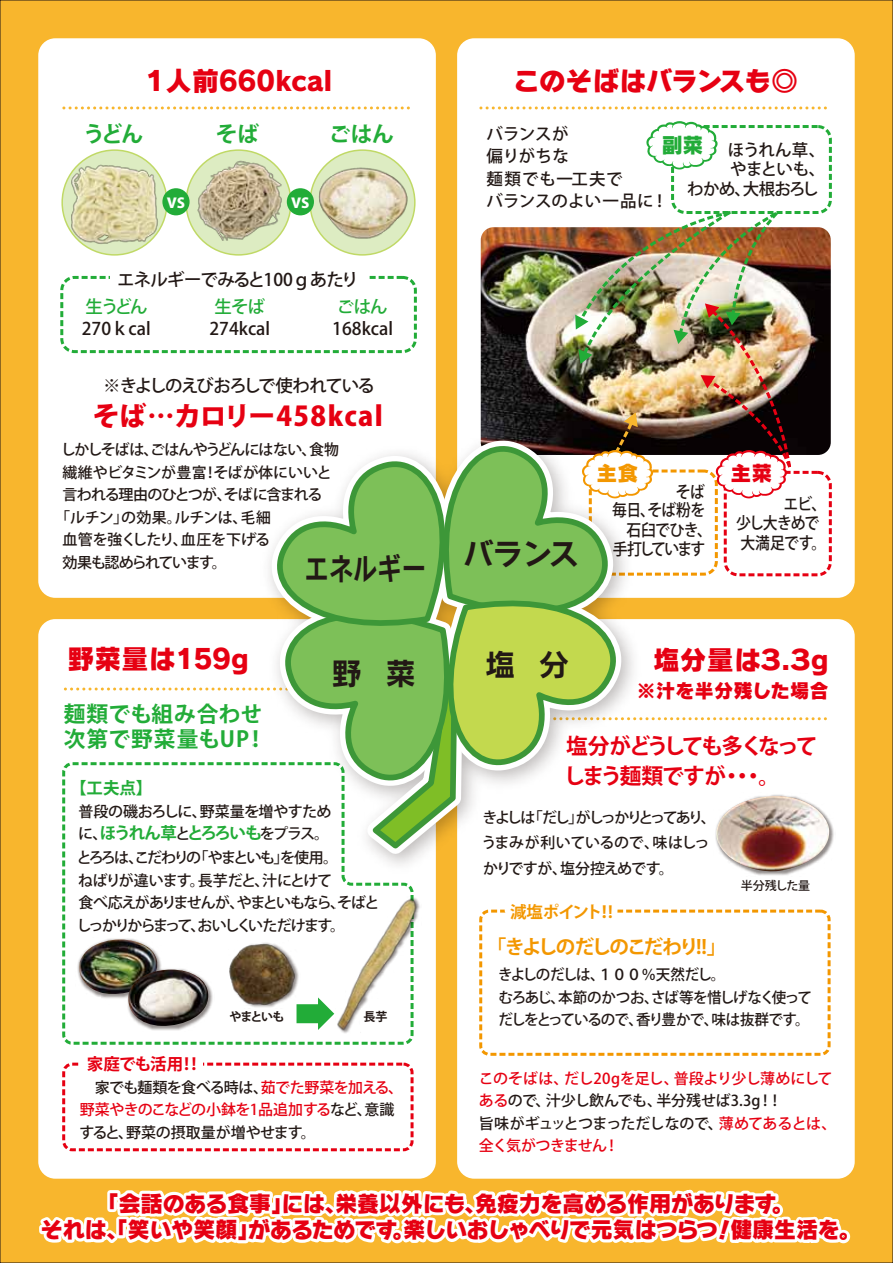
<style>
.page{position:relative;width:893px;height:1263px;background:#f8b62d}
.page>*{position:absolute;margin:0;border:0;box-sizing:border-box;transform-origin:0 0}
.t1{font:30.6px "Rodin Wanpaku Pro B";letter-spacing:-.03em;color:#221815}
.t2{font:30.6px "Rodin Wanpaku Pro B";letter-spacing:-.03em;color:#221815;scale:.8 1}
.t3{font:27px "Rodin Wanpaku Pro EB";letter-spacing:-.01em;color:#e60012}
.t4{font:800 27px "Koz Go Pro";letter-spacing:.05em;color:#e60012}
.t5{font:27px "Rodin Wanpaku Pro EB";letter-spacing:-.03em;color:#e60012}
.t6{font:27px "Rodin Wanpaku Pro EB";letter-spacing:-.13em;color:#e60012}
.t7{font:22.5px/26.4px "Rodin Wanpaku Pro EB";letter-spacing:-.035em;color:#e60012;text-align:center}
.t8{font:700 21.75px/25.5px "Koz Go Pro";letter-spacing:.01em;color:#22ac38}
.t9{font:700 21.75px/29.4px "Koz Go Pro";letter-spacing:-.11em;color:#e60012}
.t10{font:21px "Rodin Wanpaku Pro EB";color:#22ac38}
.t11{font:21px "Rodin Wanpaku Pro EB";color:#f39700}
.t12{font:21px "Rodin Wanpaku Pro EB";color:#e60012}
.t13{font:700 19.5px "Koz Go Pro";letter-spacing:-.115em;color:#f39700}
.t14{font:19.5px "Rodin Wanpaku Pro EB";letter-spacing:-.005em;color:#e60012}
.t15{font:700 18.9px "Koz Go Pro";color:#fff}
.t16{font:500 17.4px "Koz Go Pro";color:#221815}
.t17{font:500 17.4px "Koz Go Pro";letter-spacing:-.08em;color:#221815}
.t18{font:500 17.4px "Koz Go Pro";letter-spacing:-.025em;color:#221815}
.t19{font:500 17.4px "Koz Go Pro";letter-spacing:-.06em;color:#22ac38}
.t20{font:500 16.5px/22.5px "Koz Go Pro";letter-spacing:.01em;color:#221815}
.t21{font:500 16.5px "Koz Go Pro";letter-spacing:-.03em;color:#221815}
.t22{font:700 16.5px "Koz Go Pro";letter-spacing:-.1em;color:#22ac38}
.t23{font:500 16.5px/19.5px "Koz Go Pro";letter-spacing:-.055em;color:#221815;scale:.9 1}
.t24{font:500 16.5px/19.5px "Koz Go Pro";letter-spacing:-.085em;color:#221815;scale:.9 1}
.t25{font:500 16.5px/18px "Koz Go Pro";letter-spacing:-.03em;color:#221815;text-align:right;scale:.9 1}
.t26{font:700 16.5px "Koz Go Pro";letter-spacing:-.04em;color:#e60012}
.t27{font:700 16.5px "Koz Go Pro";letter-spacing:-.06em;color:#f39700}
.t28{font:700 16.5px "Koz Go Pro";letter-spacing:-.07em;color:#22ac38}
.t29{font:500 15px/22.5px "Koz Go Pro";letter-spacing:-.06em;color:#221815}
.t30{font:500 15px/22.5px "Koz Go Pro";letter-spacing:-.035em;color:#e60012}
.t31{font:500 15px/22.5px "Koz Go Pro";letter-spacing:-.105em;color:#221815}
.t32{font:500 15px/22.5px "Koz Go Pro";letter-spacing:-.04em;color:#221815}
.t33{font:500 15px/25.5px "Koz Go Pro";letter-spacing:-.09em;color:#221815}
.t34{font:500 15px "Koz Go Pro";letter-spacing:-.005em;color:#221815}
.t35{font:500 15px "Koz Go Pro";letter-spacing:-.02em;color:#221815}
.t36{font:500 15px "Koz Go Pro";letter-spacing:-.01em;color:#221815}
.t37{font:500 15px "Koz Go Pro";letter-spacing:-.095em;color:#221815}
.t38{font:700 12px "Koz Go Pro";letter-spacing:-.08em;color:#221815}
.t39{font:500 12px "Koz Go Pro";letter-spacing:-.02em;color:#221815}
.s1{font-weight:500;font-size:15px;color:#221815}
.s2{color:#e60012}
.s3{color:#221815}
</style>
<div class="page">
<div style="left:38px;top:38px;width:398px;height:560px;background:#fff;border-radius:17px"></div>
<div style="left:457px;top:619px;width:398px;height:560px;background:#fff;border-radius:17px"></div>
<div style="left:457px;top:38px;width:398px;height:560px;background:#fff;border-radius:17px"></div>
<div style="left:38px;top:619px;width:398px;height:560px;background:#fff;border-radius:17px"></div>
<svg style="left:62px;top:150px;width:105px;height:105px"></svg>
<svg style="left:186px;top:150px;width:105px;height:105px"></svg>
<div style="left:310px;top:150px;width:105px;height:105px;background:#ddecc2;border-radius:50%"></div>
<img style="left:317px;top:164px;width:44px;height:45px">
<img style="left:195px;top:158px;width:90px;height:51px">
<img style="left:69px;top:162px;width:93px;height:47px">
<svg style="left:64px;top:106px;width:297px;height:3px"></svg>
<svg style="left:481px;top:106px;width:346px;height:3px"></svg>
<svg style="left:38px;top:1049px;width:815px;height:195px"></svg>
<div style="left:62px;top:1063px;width:352px;height:88px;border:3px dashed #e60012;border-radius:9px"></div>
<div style="left:481px;top:911px;width:348px;height:143px;background:#fff;border-radius:9px"></div>
<div style="left:479px;top:909px;width:352px;height:147px;border:3px dashed #f39700;border-radius:9px"></div>
<div style="left:671px;top:125px;width:161px;height:89px;border:3px dashed #22ac38;border-radius:13px"></div>
<div style="left:162px;top:188px;width:28px;height:27px;background:#22ac38;border-radius:50%"></div>
<div style="left:287px;top:188px;width:27px;height:27px;background:#22ac38;border-radius:50%"></div>
<svg style="left:62px;top:765px;width:352px;height:280px"></svg>
<svg style="left:297px;top:997px;width:22px;height:33px"></svg>
<img style="left:76px;top:936px;width:139px;height:95px">
<img style="left:76px;top:939px;width:84px;height:57px">
<img style="left:124px;top:969px;width:84px;height:57px">
<img style="left:229px;top:941px;width:71px;height:67px">
<img style="left:228px;top:943px;width:69px;height:63px">
<img style="left:319px;top:892px;width:117px;height:144px">
<div style="left:81px;top:1058px;width:121px;height:14px;background:#fff"></div>
<svg style="left:646px;top:121px;width:72px;height:48px"></svg>
<img style="left:755px;top:825px;width:79px;height:51px">
<img style="left:739px;top:821px;width:93px;height:53px">
<svg style="left:491px;top:909px;width:106px;height:4px"></svg>
<div style="left:597px;top:909px;width:15px;height:15px;border:12px solid #fff;border-radius:50%"></div>
<div style="left:603px;top:909px;width:15px;height:15px;border:12px solid #fff;border-radius:50%"></div>
<img style="left:253px;top:867px;width:205px;height:14px">
<svg style="left:361px;top:106px;width:55px;height:103px"></svg>
<img style="left:65px;top:209px;width:765px;height:658px">
<h2 class="t6" style="left:142px;top:63px;width:201px">１人前660ｋｃａｌ</h2>
<h3 class="t8" style="left:83px;top:123px;width:62px">うどん</h3>
<h3 class="t8" style="left:216px;top:123px;width:45px">そば</h3>
<h3 class="t8" style="left:329px;top:123px;width:67px">ごはん</h3>
<p class="t15" style="left:167px;top:189px;width:20px">vs</p>
<p class="t15" style="left:291px;top:189px;width:20px">vs</p>
<p class="t18" style="left:117px;top:269px;width:243px">エネルギーでみると100ｇあたり</p>
<p class="t19" style="left:86px;top:295px;width:63px">生うどん</p>
<p class="t16" style="left:82px;top:318px;width:70px">270ｋcal</p>
<p class="t19" style="left:215px;top:295px;width:52px">生そば</p>
<p class="t16" style="left:210px;top:318px;width:62px">274kcal</p>
<p class="t19" style="left:337px;top:295px;width:52px">ごはん</p>
<p class="t16" style="left:332px;top:318px;width:62px">168kcal</p>
<p class="t17" style="left:103px;top:375px;width:273px">※きよしのえびおろしで使われている</p>
<h2 class="t4" style="left:93px;top:399px;width:291px">そば…カロリー458kcal</h2>
<p class="t29" style="left:61px;top:439px;width:280px">しかしそばは、ごはんやうどんにはない、食物</p>
<p class="t34" style="left:63px;top:462px;width:271px">繊維やビタミンが豊富！そばが体にいいと</p>
<p class="t29" style="left:63px;top:484px;width:261px">言われる理由のひとつが、そばに含まれる</p>
<p class="t35" style="left:55px;top:507px;width:217px">「ルチン」の効果。ルチンは、毛細</p>
<p class="t36" style="left:63px;top:530px;width:209px">血管を強くしたり、血圧を下げる</p>
<p class="t37" style="left:63px;top:552px;width:166px">効果も認められています。</p>
<h1 class="t2" style="left:304px;top:548px;width:154px">エネルギー</h1>
<h2 class="t3" style="left:68px;top:640px;width:183px">野菜量は159g</h2>
<h3 class="t8" style="left:64px;top:702px;width:204px">麺類でも組み合わせ次第で野菜量もUP！</h3>
<h1 class="t1" style="left:331px;top:653px;width:86px">野 菜</h1>
<p class="t28" style="left:70px;top:777px;width:84px">【工夫点】</p>
<p class="t32" style="left:78px;top:801px;width:255px">普段の磯おろしに、野菜量を増やすため</p>
<p class="t22" style="left:78px;top:822px;width:253px"><span class="s1">に、</span>ほうれん草<span class="s1">と</span>とろろいも<span class="s1">をプラス。</span></p>
<p class="t31" style="left:77px;top:847px;width:304px">とろろは、こだわりの「やまといも」を使用。<br>ねばりが違います。長芋だと、汁にとけて<br>食べ応えがありませんが、やまといもなら、そばとしっかりからまって、おいしくいただけます。</p>
<p class="t38" style="left:229px;top:1009px;width:57px">やまといも</p>
<p class="t38" style="left:364px;top:1009px;width:26px">長芋</p>
<p class="t26" style="left:87px;top:1053px;width:117px">家庭でも活用！！</p>
<p class="t32" style="left:79px;top:1077px;width:325px">　家でも麺類を食べる時は、<span class="s2">茹でた野菜を加える、野菜やきのこなどの小鉢を1品追加する</span>など、意識すると、野菜の摂取量が増やせます。</p>
<h2 class="t5" style="left:513px;top:63px;width:286px">このそばはバランスも◎</h2>
<p class="t20" style="left:487px;top:123px;width:183px">バランスが<br>偏りがちな<br>麺類でも一工夫で<br>バランスのよい一品に！</p>
<h3 class="t10" style="left:662px;top:130px;width:43px">副菜</h3>
<p class="t21" style="left:728px;top:139px;width:99px">ほうれん草、</p>
<p class="t21" style="left:730px;top:158px;width:97px">やまといも、</p>
<p class="t21" style="left:687px;top:178px;width:133px">わかめ、大根おろし</p>
<h1 class="t1" style="left:463px;top:533px;width:117px">バランス</h1>
<h3 class="t11" style="left:597px;top:459px;width:43px">主食</h3>
<h3 class="t12" style="left:730px;top:459px;width:43px">主菜</h3>
<p class="t25" style="left:612px;top:484px;width:105px">そば<br>毎日、そば粉を</p>
<p class="t24" style="left:613px;top:521px;width:111px;text-indent:13px">石臼でひき、手打しています</p>
<p class="t23" style="left:736px;top:495px;width:102px;text-indent:48px">エビ、少し大きめで大満足です。</p>
<h1 class="t1" style="left:485px;top:644px;width:86px">塩 分</h1>
<h2 class="t3" style="left:653px;top:641px;width:182px">塩分量は３.３ｇ</h2>
<h3 class="t14" style="left:617px;top:677px;width:213px">　※汁を半分残した場合</h3>
<h3 class="t9" style="left:563px;top:733px;width:256px">塩分がどうしても多くなってしまう麺類ですが・・・。</h3>
<p class="t33" style="left:481px;top:805px;width:236px">きよしは「だし」がしっかりとってあり、うまみが利いているので、味はしっかりですが、塩分控えめです。</p>
<p class="t27" style="left:510px;top:901px;width:104px">減塩ポイント！!</p>
<h3 class="t13" style="left:487px;top:934px;width:241px">「きよしのだしのこだわり!!」</h3>
<p class="t39" style="left:741px;top:878px;width:71px">半分残した量</p>
<p class="t29" style="left:498px;top:964px;width:315px">きよしのだしは、１００％天然だし。<br>むろあじ、本節のかつお、さば等を惜しげなく使ってだしをとっているので、香り豊かで、味は抜群です。</p>
<p class="t30" style="left:479px;top:1068px;width:359px">このそばは、だし20gを足し、普段より少し薄めにしてある<span class="s3">ので、汁少し飲んでも、半分残せば3.3g！！<br>旨味がギュッとつまっただしなので、</span>薄めてあるとは、全く気がつきません！</p>
<h3 class="t7" style="left:40px;top:1189px;width:822px">「会話のある食事」には、栄養以外にも、免疫力を高める作用があります。<br>それは、「笑いや笑顔」があるためです。楽しいおしゃべりで元気はつらつ！健康生活を。</h3>
</div>
